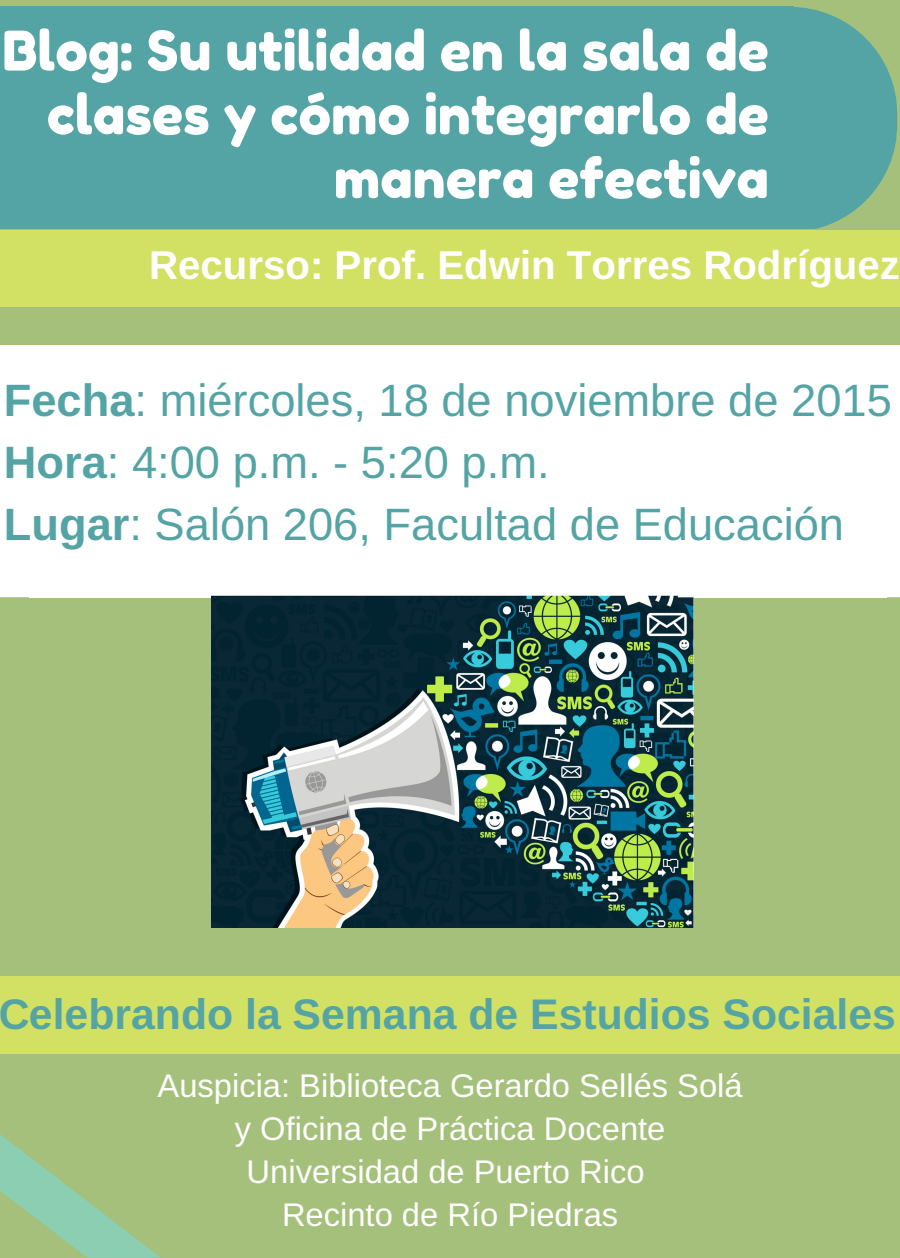
<style>
.page{position:relative;width:900px;height:1258px;background:#a4c07b}
.page>*{position:absolute;margin:0;border:0;box-sizing:border-box;transform-origin:0 0}
.t1{font:54.5px/63.8px "Fredoka One";color:#fff;text-align:right}
.t2{font:45.25px/62px "Arimo";color:#55a4a5}
.t3{font:700 42.75px "Arimo";color:#55a4a5}
.t4{font:700 40.25px "Arimo";color:#fff}
.t5{font:32.75px/43px "Arimo";color:#fff;text-align:center}
.s1{font-weight:700}
</style>
<div class="page">
<svg style="left:0;top:1053px;width:379px;height:205px"></svg>
<div style="left:0;top:7px;width:794px;height:221px;background:#55a4a5"></div>
<svg style="left:794px;top:7px;width:103px;height:221px"></svg>
<div style="left:0;top:976px;width:900px;height:77px;background:#d2e063"></div>
<svg style="left:0;top:345px;width:13px;height:84px"></svg>
<div style="left:13px;top:345px;width:874px;height:86px;background:#fff"></div>
<svg style="left:887px;top:345px;width:13px;height:84px"></svg>
<div style="left:0;top:429px;width:31px;height:86px;background:#fff"></div>
<div style="left:24px;top:429px;width:863px;height:86px;background:#fff"></div>
<div style="left:875px;top:429px;width:25px;height:86px;background:#fff"></div>
<div style="left:0;top:515px;width:30px;height:82px;background:#fff"></div>
<div style="left:30px;top:513px;width:857px;height:84px;background:#fff"></div>
<svg style="left:887px;top:515px;width:13px;height:82px"></svg>
<div style="left:0;top:230px;width:900px;height:77px;background:#d2e063"></div>
<img style="left:212px;top:596px;width:482px;height:332px">
<h1 class="t1" style="left:2px;top:19px;width:768px">Blog: Su utilidad en la sala de clases y cómo integrarlo de manera efectiva</h1>
<p class="t4" style="left:149px;top:242px;width:752px">Recurso: Prof. Edwin Torres Rodríguez</p>
<h2 class="t2" style="left:4px;top:369px;width:890px"><span class="s1">Fecha</span>: miércoles, 18 de noviembre de 2015<br><span class="s1">Hora</span>: 4:00 p.m. - 5:20 p.m.<br><span class="s1">Lugar</span>: Salón 206, Facultad de Educación</h2>
<h3 class="t3" style="left:-2px;top:990px;width:899px">Celebrando la Semana de Estudios Sociales</h3>
<p class="t5" style="left:158px;top:1063px;width:587px">Auspicia: Biblioteca Gerardo Sellés Solá y Oficina de Práctica Docente<br>Universidad de Puerto Rico<br>Recinto de Río Piedras</p>
</div>
